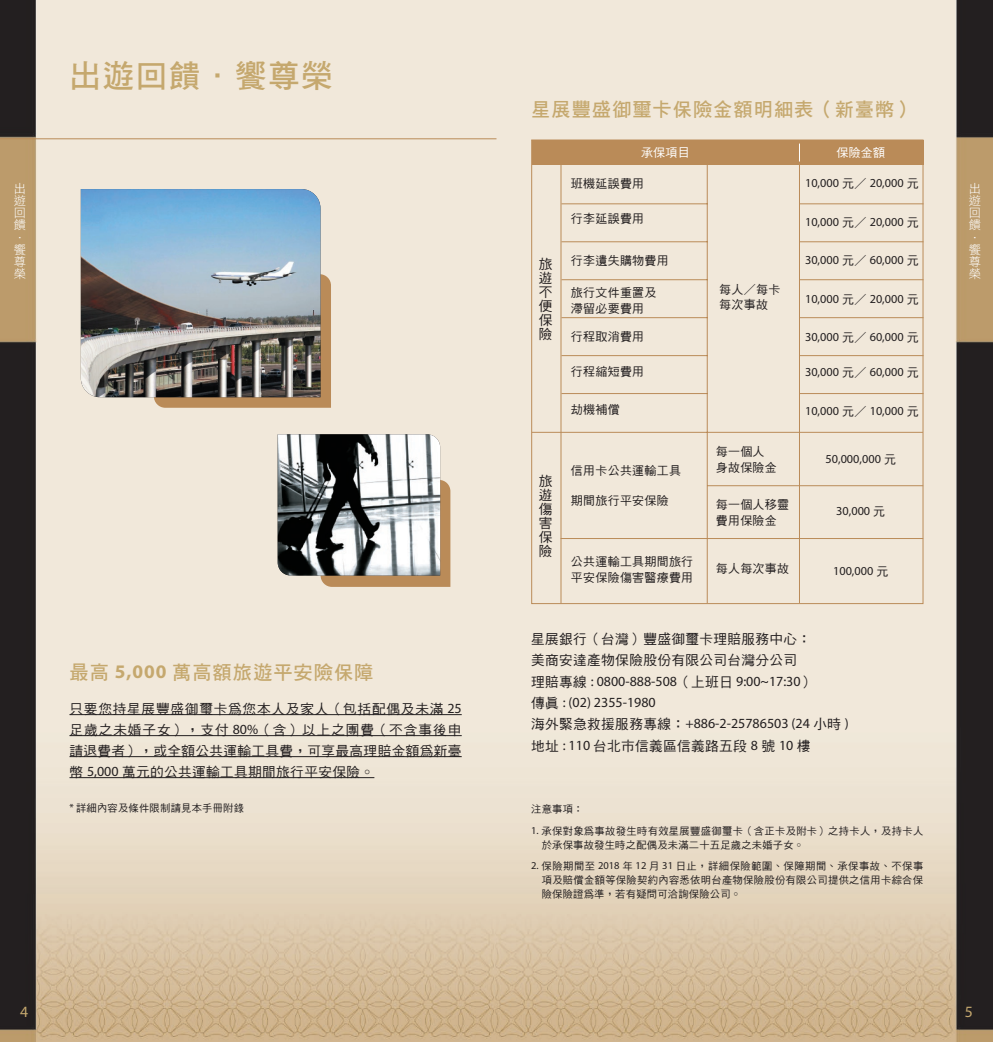
<style>
.page{position:relative;width:993px;height:1042px;background:#fff}
.page>*{position:absolute;margin:0;border:0;box-sizing:border-box;transform-origin:0 0}
.t1{font:31.5px "DF Hei Bd HK BF";letter-spacing:.05em;color:#c5a86e}
.t2{font:19.25px "DF Hei Bd HK BF";letter-spacing:.05em;color:#c5a86e}
.t3{font:15.75px "Myriad Pro";color:#c5a86e}
.t4{font:500 14px/14px "Hei";color:#231f20;text-align:justify}
.t5{font:14px "Myriad Pro";color:#231f20}
.t6{font:12.25px "Myriad Pro";color:#231f20}
.t7{font:500 12.25px "Hei";color:#231f20}
.t8{font:12.25px/12.2px "DF Hei Std W3";color:#fff}
.t9{font:500 12.25px "Hei";color:#fff}
.t10{font:500 10.5px/14px "Hei";color:#231f20}
.s1{font-family:"Hei";font-weight:500}
.s2{font-family:"Myriad Pro";font-weight:700}
.s3{font-family:"Myriad Pro";font-weight:400}
</style>
<div class="page">
<img style="left:0;top:0;width:992px;height:1042px">
<hr style="left:0;top:138px;width:496px;height:1px;background:#ba8b58">
<hr style="left:69px;top:714px;width:392px;height:1px;background:#231f20">
<hr style="left:69px;top:735px;width:392px;height:1px;background:#231f20">
<hr style="left:69px;top:756px;width:392px;height:1px;background:#231f20">
<hr style="left:69px;top:777px;width:305px;height:1px;background:#231f20">
<div style="left:531px;top:140px;width:392px;height:25px;background:#ba8b58"></div>
<hr style="left:560px;top:164px;width:1px;height:439px;background:#ba8b58">
<hr style="left:798px;top:164px;width:1px;height:439px;background:#ba8b58">
<hr style="left:706px;top:164px;width:1px;height:439px;background:#ba8b58">
<hr style="left:531px;top:432px;width:391px;height:1px;background:#ba8b58">
<hr style="left:707px;top:485px;width:215px;height:1px;background:#ba8b58">
<hr style="left:560px;top:538px;width:362px;height:1px;background:#ba8b58">
<hr style="left:561px;top:203px;width:146px;height:1px;background:#ba8b58">
<hr style="left:561px;top:241px;width:146px;height:1px;background:#ba8b58">
<hr style="left:561px;top:279px;width:146px;height:1px;background:#ba8b58">
<hr style="left:561px;top:317px;width:146px;height:1px;background:#ba8b58">
<hr style="left:561px;top:355px;width:146px;height:1px;background:#ba8b58">
<hr style="left:561px;top:393px;width:146px;height:1px;background:#ba8b58">
<hr style="left:799px;top:203px;width:124px;height:1px;background:#ba8b58">
<hr style="left:799px;top:241px;width:124px;height:1px;background:#ba8b58">
<hr style="left:799px;top:279px;width:124px;height:1px;background:#ba8b58">
<hr style="left:799px;top:317px;width:124px;height:1px;background:#ba8b58">
<hr style="left:799px;top:355px;width:124px;height:1px;background:#ba8b58">
<hr style="left:799px;top:393px;width:124px;height:1px;background:#ba8b58">
<svg style="left:277px;top:434px;width:173px;height:153px;background:#c6a47e"></svg>
<img style="left:277px;top:434px;width:163px;height:141px">
<svg style="left:154px;top:274px;width:177px;height:134px;background:#b68a5b"></svg>
<img style="left:81px;top:189px;width:239px;height:208px">
<p class="t1" style="left:69px;top:60px;width:265px">出遊回饋．饗尊榮</p>
<p class="t2" style="left:531px;top:99px;width:385px">星展豐盛御璽卡保險金額明細表（新臺幣）</p>
<p class="t9" style="left:640px;top:146px;width:50px">承保項目</p>
<p class="t9" style="left:836px;top:146px;width:50px">保險金額</p>
<p class="t7" style="left:570px;top:178px;width:75px">班機延誤費用</p>
<p class="t7" style="left:570px;top:213px;width:75px">行李延誤費用</p>
<p class="t7" style="left:570px;top:255px;width:99px">行李遺失購物費用</p>
<p class="t7" style="left:570px;top:286px;width:87px">旅行文件重置及</p>
<p class="t7" style="left:570px;top:302px;width:75px">滯留必要費用</p>
<p class="t7" style="left:570px;top:330px;width:75px">行程取消費用</p>
<p class="t7" style="left:570px;top:365px;width:75px">行程縮短費用</p>
<p class="t7" style="left:570px;top:403px;width:50px">劫機補償</p>
<p class="t6" style="left:804px;top:176px;width:115px">10,000 <span class="s1">元／</span> 20,000 <span class="s1">元</span></p>
<p class="t6" style="left:804px;top:214px;width:115px">10,000 <span class="s1">元／</span> 20,000 <span class="s1">元</span></p>
<p class="t6" style="left:804px;top:253px;width:115px">30,000 <span class="s1">元／</span> 60,000 <span class="s1">元</span></p>
<p class="t6" style="left:804px;top:291px;width:115px">10,000 <span class="s1">元／</span> 20,000 <span class="s1">元</span></p>
<p class="t6" style="left:804px;top:330px;width:115px">30,000 <span class="s1">元／</span> 60,000 <span class="s1">元</span></p>
<p class="t6" style="left:804px;top:365px;width:115px">30,000 <span class="s1">元／</span> 60,000 <span class="s1">元</span></p>
<p class="t6" style="left:804px;top:403px;width:115px">10,000 <span class="s1">元／</span> 10,000 <span class="s1">元</span></p>
<p class="t6" style="left:825px;top:451px;width:72px">50,000,000 <span class="s1">元</span></p>
<p class="t8" style="left:14px;top:182px;width:13px">出遊回饋．饗尊榮</p>
<p class="t8" style="left:968px;top:182px;width:13px">出遊回饋．饗尊榮</p>
<p class="t4" style="left:538px;top:257px;width:15px">旅遊不便保險</p>
<p class="t7" style="left:719px;top:283px;width:63px">每人／每卡</p>
<p class="t7" style="left:719px;top:299px;width:50px">每次事故</p>
<p class="t7" style="left:715px;top:445px;width:50px">每一個人</p>
<p class="t7" style="left:715px;top:461px;width:63px">身故保險金</p>
<p class="t7" style="left:715px;top:498px;width:75px">每一個人移靈</p>
<p class="t7" style="left:715px;top:514px;width:63px">費用保險金</p>
<p class="t7" style="left:715px;top:562px;width:75px">每人每次事故</p>
<p class="t7" style="left:570px;top:464px;width:112px">信用卡公共運輸工具</p>
<p class="t7" style="left:570px;top:494px;width:99px">期間旅行平安保險</p>
<p class="t4" style="left:538px;top:474px;width:15px">旅遊傷害保險</p>
<p class="t6" style="left:836px;top:503px;width:51px">30,000 <span class="s1">元</span></p>
<p class="t7" style="left:570px;top:555px;width:124px">公共運輸工具期間旅行</p>
<p class="t7" style="left:570px;top:571px;width:124px">平安保險傷害醫療費用</p>
<p class="t6" style="left:832px;top:563px;width:57px">100,000 <span class="s1">元</span></p>
<p class="t2" style="left:69px;top:662px;width:305px">最高 <span class="s2">5,000</span> 萬高額旅遊平安險保障</p>
<p class="t4" style="left:69px;top:698px;width:393px;line-height:21px">只要您持星展豐盛御璽卡為您本人及家人（包括配偶及未滿 <span class="s3">25</span>足歲之未婚子女），支付 <span class="s3">80%</span>（含）以上之團費（不含事後申請退費者），或全額公共運輸工具費，可享最高理賠金額為新臺幣 <span class="s3">5,000</span> 萬元的公共運輸工具期間旅行平安保險。</p>
<p class="t10" style="left:69px;top:801px;width:176px"><span class="s3">*</span> 詳細內容及條件限制請見本手冊附錄</p>
<p class="t4" style="left:531px;top:631px;width:281px">星展銀行（台灣）豐盛御璽卡理賠服務中心：</p>
<p class="t4" style="left:531px;top:653px;width:267px">美商安達產物保險股份有限公司台灣分公司</p>
<p class="t5" style="left:531px;top:672px;width:285px"><span class="s1">理賠專線</span> : 0800-888-508<span class="s1">（上班日</span> 9:00~17:30<span class="s1">）</span></p>
<p class="t5" style="left:531px;top:693px;width:126px"><span class="s1">傳真</span> : (02) 2355-1980</p>
<p class="t5" style="left:531px;top:715px;width:319px"><span class="s1">海外緊急救援服務專線：</span>+886-2-25786503 (24 <span class="s1">小時</span> )</p>
<p class="t4" style="left:531px;top:738px;width:281px">地址 <span class="s3">: 110</span> 台北市信義區信義路五段 <span class="s3">8</span> 號 <span class="s3">10</span> 樓</p>
<p class="t10" style="left:531px;top:802px;width:54px">注意事項：</p>
<p class="t10" style="left:541px;top:823px;width:383px;text-indent:-10px"><span class="s3">1.</span> 承保對象為事故發生時有效星展豐盛御璽卡（含正卡及附卡）之持卡人，及持卡人於承保事故發生時之配偶及未滿二十五足歲之未婚子女。</p>
<p class="t10" style="left:541px;top:859px;width:383px;text-align:justify;text-indent:-10px"><span class="s3">2.</span> 保險期間至 <span class="s3">2018</span> 年 <span class="s3">12</span> 月 <span class="s3">31</span> 日止，詳細保險範圍、保障期間、承保事故、不保事項及賠償金額等保險契約內容悉依明台產物保險股份有限公司提供之信用卡綜合保險保險證為準，若有疑問可洽詢保險公司。</p>
<p class="t3" style="left:20px;top:1002px;width:10px">4</p>
<p class="t3" style="left:964px;top:1002px;width:10px">5</p>
</div>
